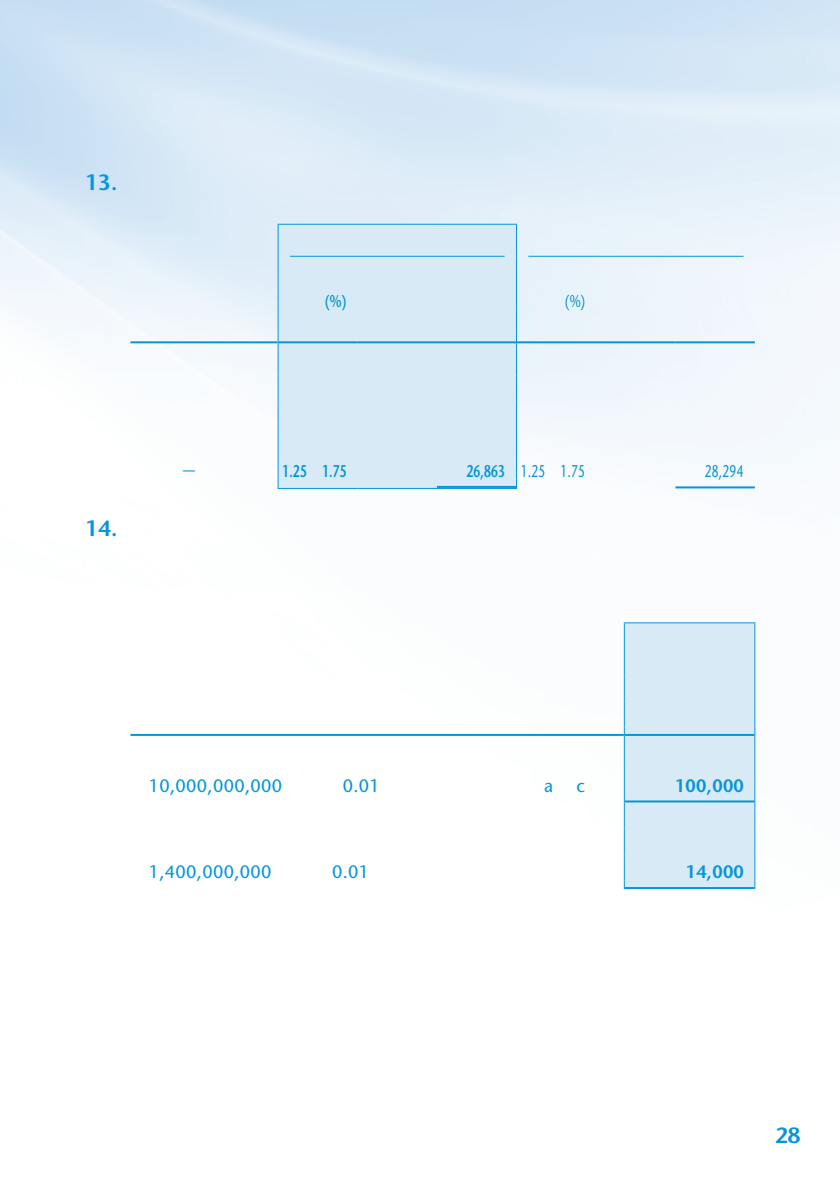
<style>
.page{position:relative;width:840px;height:1191px;background:#fff}
.page>*{position:absolute;margin:0;border:0;box-sizing:border-box;transform-origin:0 0}
.t1{font:600 22px "Stone Sans Std";color:#0696d7}
.t2{font:500 18px "Stone Sans Std";letter-spacing:.015em;color:#0696d7}
.t3{font:600 18px "Stone Sans Std";letter-spacing:.015em;color:#0696d7}
.t4{font:500 17px "Stone Sans Std";letter-spacing:.015em;color:#0696d7;scale:.7 1}
.t5{font:600 17px "Stone Sans Std";letter-spacing:.015em;color:#0696d7;scale:.7 1}
</style>
<div class="page">
<img style="left:0;top:0;width:839px;height:890px">
<div style="left:278px;top:225px;width:237px;height:263px;background:#d9eaf7"></div>
<hr style="left:277px;top:224px;width:80px;height:1px;background:#0696d7">
<hr style="left:357px;top:224px;width:80px;height:1px;background:#0696d7">
<hr style="left:437px;top:224px;width:79px;height:1px;background:#0696d7">
<hr style="left:277px;top:257px;width:1px;height:52px;background:#0696d7">
<hr style="left:277px;top:401px;width:1px;height:78px;background:#0696d7">
<hr style="left:515px;top:257px;width:1px;height:52px;background:#0696d7">
<hr style="left:515px;top:401px;width:1px;height:78px;background:#0696d7">
<svg style="left:277px;top:225px;width:1px;height:32px"></svg>
<svg style="left:515px;top:225px;width:1px;height:32px"></svg>
<svg style="left:277px;top:309px;width:1px;height:92px"></svg>
<svg style="left:515px;top:309px;width:1px;height:92px"></svg>
<hr style="left:277px;top:488px;width:80px;height:1px;background:#0696d7">
<hr style="left:357px;top:488px;width:80px;height:1px;background:#0696d7">
<hr style="left:437px;top:488px;width:79px;height:1px;background:#0696d7">
<hr style="left:290px;top:256px;width:214px;height:1px;background:#0696d7">
<hr style="left:528px;top:256px;width:215px;height:1px;background:#0696d7">
<hr style="left:130px;top:341px;width:147px;height:2px;background:#0696d7">
<hr style="left:278px;top:341px;width:79px;height:2px;background:#0696d7">
<hr style="left:357px;top:341px;width:80px;height:2px;background:#0696d7">
<hr style="left:437px;top:341px;width:78px;height:2px;background:#0696d7">
<hr style="left:516px;top:341px;width:79px;height:2px;background:#0696d7">
<hr style="left:595px;top:341px;width:80px;height:2px;background:#0696d7">
<hr style="left:675px;top:341px;width:79px;height:2px;background:#0696d7">
<hr style="left:437px;top:486px;width:78px;height:2px;background:#0696d7">
<hr style="left:675px;top:486px;width:79px;height:2px;background:#0696d7">
<hr style="left:623px;top:622px;width:131px;height:1px;background:#0696d7">
<div style="left:623px;top:623px;width:131px;height:266px;background:#d9eaf7"></div>
<hr style="left:130px;top:734px;width:493px;height:2px;background:#0696d7">
<hr style="left:624px;top:734px;width:129px;height:2px;background:#0696d7">
<hr style="left:624px;top:800px;width:129px;height:2px;background:#0696d7">
<hr style="left:624px;top:887px;width:129px;height:2px;background:#0696d7">
<p class="t1" style="left:85px;top:169px;width:34px">13.</p>
<p class="t1" style="left:85px;top:515px;width:34px">14.</p>
<p class="t4" style="left:183px;top:458px;width:18px">—</p>
<p class="t5" style="left:325px;top:290px;width:33px">%) (</p>
<p class="t5" style="left:282px;top:461px;width:37px">1.25</p>
<p class="t5" style="left:322px;top:461px;width:37px">1.75</p>
<p class="t4" style="left:565px;top:290px;width:30px">%) (</p>
<p class="t5" style="left:466px;top:461px;width:57px">26,863</p>
<p class="t4" style="left:520px;top:461px;width:37px">1.25</p>
<p class="t4" style="left:560px;top:461px;width:37px">1.75</p>
<p class="t4" style="left:704px;top:461px;width:57px">28,294</p>
<p class="t2" style="left:149px;top:774px;width:135px">10,000,000,000</p>
<p class="t2" style="left:149px;top:861px;width:124px">1,400,000,000</p>
<p class="t2" style="left:342px;top:774px;width:39px">0.01</p>
<p class="t2" style="left:332px;top:861px;width:39px">0.01</p>
<p class="t2" style="left:544px;top:774px;width:10px">a</p>
<p class="t2" style="left:576px;top:774px;width:10px">c</p>
<p class="t3" style="left:674px;top:774px;width:70px">100,000</p>
<p class="t3" style="left:685px;top:861px;width:60px">14,000</p>
<p class="t1" style="left:774px;top:1121px;width:27px">28</p>
</div>
